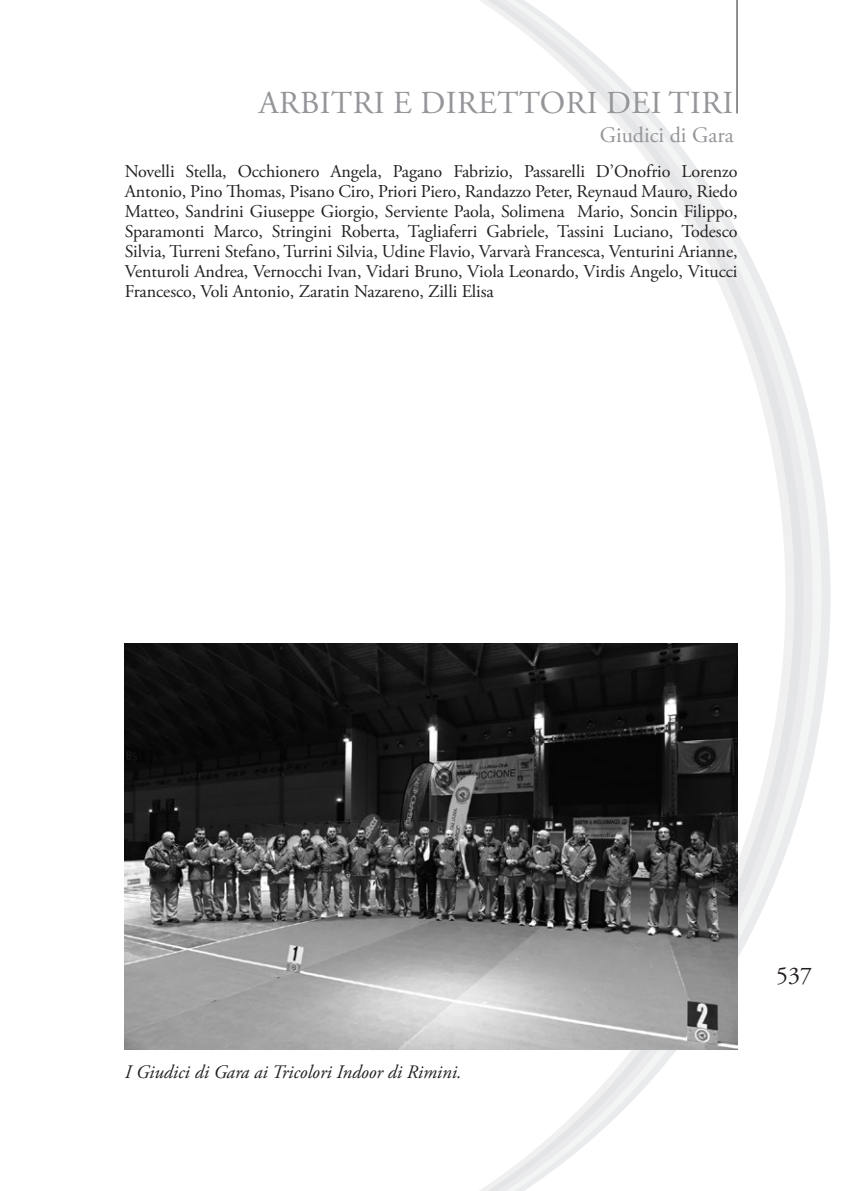
<style>
.page{position:relative;width:851px;height:1191px;background:#fff}
.page>*{position:absolute;margin:0;border:0;box-sizing:border-box;transform-origin:0 0}
.t1{font:32px "Adobe Garamond Pro";letter-spacing:.015em;color:#939598}
.t2{font:24px "Adobe Garamond Pro";color:#231f20}
.t3{font:22px "Adobe Garamond Pro";color:#939598}
.t4{font:italic 19px "Adobe Garamond Pro";color:#231f20}
.t5{font:18px/20px "Adobe Garamond Pro";letter-spacing:-.015em;color:#231f20;text-align:justify}
</style>
<div class="page">
<svg style="left:812px;top:430px;width:9px;height:331px;fill:#f3f4f4"></svg>
<svg style="left:803px;top:393px;width:9px;height:405px;fill:#ebebed"></svg>
<svg style="left:794px;top:363px;width:9px;height:465px;fill:#eaebec"></svg>
<div style="left:785px;top:337px;width:9px;height:517px;background:#ecedee"></div>
<svg style="left:431px;top:0;width:354px;height:1191px"></svg>
<hr style="left:736px;top:0;width:1px;height:113px;background:#231f20">
<img style="left:125px;top:643px;width:612px;height:406px">
<h1 class="t1" style="left:258px;top:84px;width:476px">ARBITRI E DIRETTORI DEI TIRI</h1>
<p class="t3" style="left:599px;top:122px;width:135px">Giudici di Gara</p>
<p class="t5" style="left:125px;top:162px;width:614px">Novelli Stella, Occhionero Angela, Pagano Fabrizio, Passarelli D’Onofrio Lorenzo Antonio, Pino Thomas, Pisano Ciro, Priori Piero, Randazzo Peter, Reynaud Mauro, Riedo Matteo, Sandrini Giuseppe Giorgio, Serviente Paola, Solimena Mario, Soncin Filippo, Sparamonti Marco, Stringini Roberta, Tagliaferri Gabriele, Tassini Luciano, Todesco Silvia, Turreni Stefano, Turrini Silvia, Udine Flavio, Varvarà Francesca, Venturini Arianne, Venturoli Andrea, Vernocchi Ivan, Vidari Bruno, Viola Leonardo, Virdis Angelo, Vitucci Francesco, Voli Antonio, Zaratin Nazareno, Zilli Elisa</p>
<p class="t4" style="left:125px;top:1060px;width:338px">I Giudici di Gara ai Tricolori Indoor di Rimini.</p>
<h2 class="t2" style="left:776px;top:961px;width:37px">537</h2>
</div>
